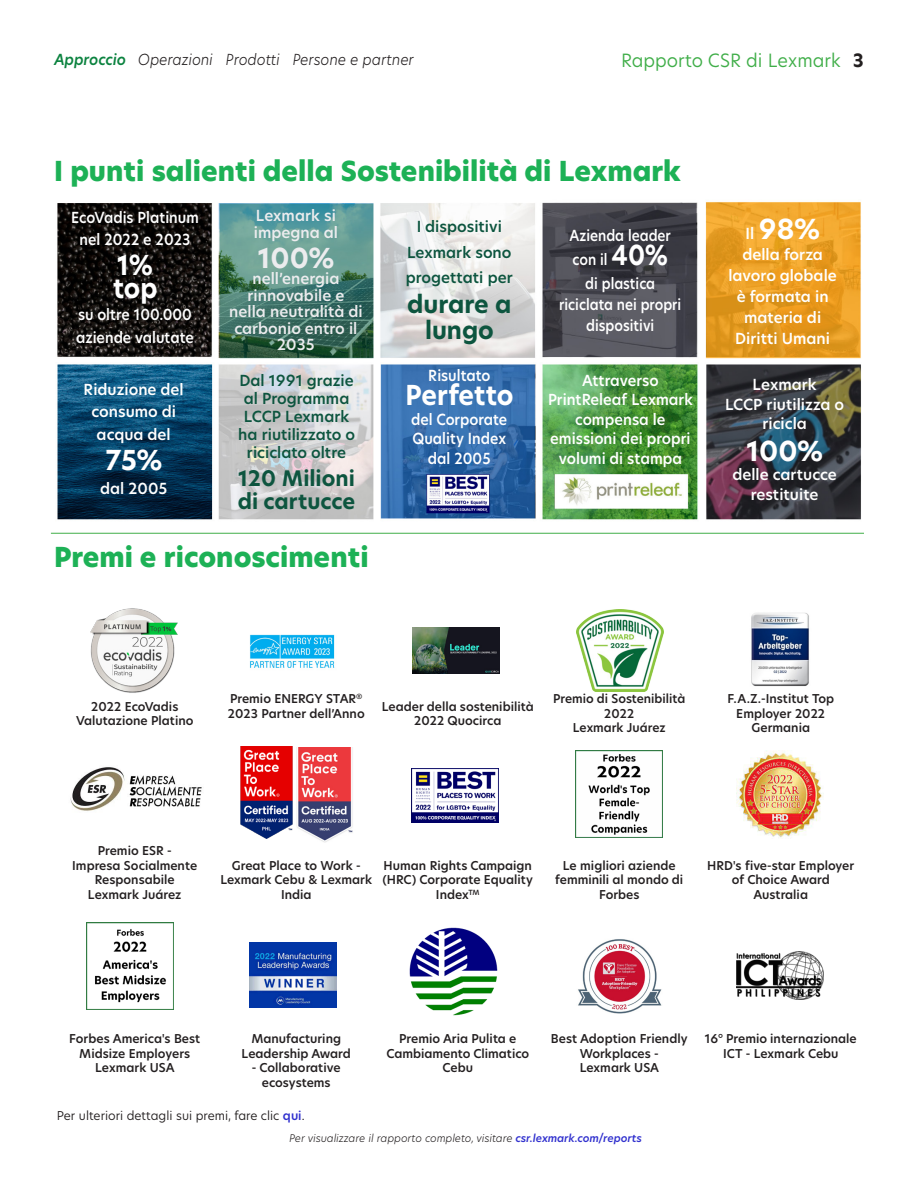
<style>
.page{position:relative;width:918px;height:1188px;background:#fff}
.page>*{position:absolute;margin:0;border:0;box-sizing:border-box;transform-origin:0 0}
.t1{font:800 27px "TP Hero";color:#1db156}
.t2{font:700 27px "TP Hero";color:#fff}
.t3{font:700 27px "TP Hero";color:#fff;scale:.95 1}
.t4{font:700 27px "TP Hero";color:#fff;scale:.93 1}
.t5{font:700 27px "TP Hero";color:#ececee}
.t6{font:700 24px/25.5px "TP Hero";color:#0d553f;text-align:center}
.t7{font:700 21px "TP Hero";color:#0d553f}
.t8{font:18px "TP Hero";color:#40ae49}
.t9{font:600 15px/21px "TP Hero";color:#fff;text-align:center}
.t10{font:600 15px/18px "TP Hero";color:#0d553f;text-align:center}
.t11{font:600 15px/22.5px "TP Hero";color:#fff;scale:.93 1}
.t12{font:600 15px/16.5px "TP Hero";color:#ececee}
.t13{font:600 15px/19.5px "TP Hero";color:#fff;text-align:center;scale:.96 1}
.t14{font:600 15px/24px "TP Hero";color:#fff;text-align:center;scale:.89 1}
.t15{font:italic 300 15px "TP Hero";color:#231f20;scale:.95 1}
.t16{font:600 12px/14.4px "TP Hero";color:#231f20;text-align:center}
.t17{font:12px "TP Hero";color:#231f20}
.t18{font:italic 300 10.5px "TP Hero";color:#231f20}
.s1{font-weight:600;color:#0c8340}
.s2{font-weight:700;color:#231f20}
.s3{font-weight:700;font-size:27px}
.s4{font-weight:600;font-size:15px}
.s5{font-weight:600;color:#3131ce}
</style>
<div class="page">
<img style="left:57px;top:202px;width:804px;height:318px">
<img style="left:577px;top:610px;width:87px;height:81px">
<img style="left:412px;top:628px;width:87px;height:45px">
<img style="left:250px;top:634px;width:85px;height:34px">
<img style="left:90px;top:608px;width:87px;height:85px">
<img style="left:751px;top:612px;width:58px;height:74px">
<img style="left:240px;top:746px;width:53px;height:93px">
<img style="left:296px;top:747px;width:57px;height:95px">
<img style="left:575px;top:750px;width:88px;height:87px">
<img style="left:578px;top:939px;width:84px;height:74px">
<img style="left:409px;top:927px;width:89px;height:89px">
<img style="left:249px;top:942px;width:87px;height:65px">
<img style="left:86px;top:922px;width:87px;height:87px">
<img style="left:737px;top:751px;width:87px;height:87px">
<img style="left:737px;top:952px;width:87px;height:48px">
<img style="left:70px;top:767px;width:132px;height:44px">
<img style="left:412px;top:768px;width:87px;height:54px">
<hr style="left:51px;top:533px;width:813px;height:1px;background:#40ae49">
<p class="t15" style="left:54px;top:49px;width:380px"><span class="s1">Approccio</span> Operazioni Prodotti Persone e partner</p>
<p class="t8" style="left:621px;top:48px;width:244px">Rapporto CSR di Lexmark <span class="s2">3</span></p>
<p class="t1" style="left:54px;top:152px;width:628px">I punti salienti della Sostenibilità di Lexmark</p>
<p class="t11" style="left:71px;top:206px;width:139px;text-align:center">EcoVadis Platinum nel 2022 e 2023</p>
<p class="t4" style="left:117px;top:247px;width:40px">1%</p>
<p class="t4" style="left:113px;top:270px;width:49px">top</p>
<p class="t11" style="left:76px;top:304px;width:128px">su oltre 100.000 aziende valutate</p>
<p class="t12" style="left:254px;top:208px;width:86px">Lexmark si impegna al</p>
<p class="t5" style="left:258px;top:240px;width:78px">100%</p>
<p class="t12" style="left:229px;top:271px;width:135px;text-align:center">nell’energia rinnovabile e nella neutralità di carbonio entro il<br>2035</p>
<p class="t10" style="left:406px;top:214px;width:108px;line-height:25.5px">I dispositivi<br>Lexmark sono progettati per</p>
<p class="t6" style="left:407px;top:292px;width:106px">durare a lungo</p>
<p class="t14" style="left:569px;top:223px;width:116px">Azienda leader con il <span class="s3">40% </span>di plastica</p>
<p class="t14" style="left:559px;top:294px;width:139px;line-height:21px">riciclata nei propri dispositivi</p>
<p class="t2" style="left:746px;top:210px;width:76px"><span class="s4">Il</span> 98%</p>
<p class="t9" style="left:728px;top:244px;width:110px">della forza lavoro globale è formata in materia di</p>
<p class="t9" style="left:735px;top:328px;width:96px">Diritti Umani</p>
<p class="t9" style="left:84px;top:378px;width:102px;line-height:22.5px">Riduzione del consumo di acqua del</p>
<p class="t2" style="left:105px;top:441px;width:58px">75%</p>
<p class="t9" style="left:100px;top:478px;width:69px">dal 2005</p>
<p class="t10" style="left:238px;top:371px;width:118px">Dal 1991 grazie al Programma<br>LCCP Lexmark ha riutilizzato o riciclato oltre</p>
<p class="t7" style="left:238px;top:464px;width:118px">120 Milioni</p>
<p class="t7" style="left:238px;top:487px;width:119px">di cartucce</p>
<p class="t1" style="left:54px;top:538px;width:316px">Premi e riconoscimenti</p>
<p class="t11" style="left:428px;top:364px;width:68px">Risultato</p>
<p class="t3" style="left:405px;top:377px;width:115px">Perfetto</p>
<p class="t11" style="left:411px;top:409px;width:105px;line-height:19.5px">del Corporate<br>Quality Index</p>
<p class="t11" style="left:428px;top:447px;width:69px">dal 2005</p>
<p class="t13" style="left:548px;top:370px;width:152px">Attraverso<br>PrintReleaf Lexmark compensa le emissioni dei propri volumi di stampa</p>
<p class="t9" style="left:753px;top:374px;width:65px">Lexmark</p>
<p class="t9" style="left:725px;top:394px;width:121px;line-height:19.5px">LCCP riutilizza o ricicla</p>
<p class="t2" style="left:746px;top:432px;width:78px">100%</p>
<p class="t9" style="left:732px;top:465px;width:106px;line-height:19.5px">delle cartucce restituite</p>
<p class="t16" style="left:76px;top:699px;width:119px">2022 EcoVadis<br>Valutazione Platino</p>
<p class="t16" style="left:228px;top:692px;width:138px;text-align:left">Premio ENERGY STAR<sup>®<br></sup>2023 Partner dell’Anno</p>
<p class="t16" style="left:382px;top:699px;width:153px">Leader della sostenibilità</p>
<p class="t16" style="left:414px;top:713px;width:89px">2022 Quocirca</p>
<p class="t16" style="left:553px;top:692px;width:134px">Premio di Sostenibilità<br>2022<br>Lexmark Juárez</p>
<p class="t16" style="left:727px;top:692px;width:108px">F.A.Z.-Institut Top<br>Employer 2022<br>Germania</p>
<p class="t16" style="left:98px;top:844px;width:75px">Premio ESR -</p>
<p class="t16" style="left:72px;top:858px;width:126px">Impresa Socialmente<br>Responsabile</p>
<p class="t16" style="left:88px;top:887px;width:95px">Lexmark Juárez</p>
<p class="t16" style="left:220px;top:858px;width:153px">Great Place to Work -<br>Lexmark Cebu &amp; Lexmark<br>India</p>
<p class="t16" style="left:383px;top:858px;width:152px">Human Rights Campaign (HRC) Corporate Equality<br>Index<sup>TM</sup></p>
<p class="t16" style="left:555px;top:858px;width:129px">Le migliori aziende femminili al mondo di<br>Forbes</p>
<p class="t16" style="left:707px;top:858px;width:148px">HRD's five-star Employer of Choice Award</p>
<p class="t16" style="left:754px;top:887px;width:56px">Australia</p>
<p class="t16" style="left:69px;top:1032px;width:132px">Forbes America's Best<br>Midsize Employers</p>
<p class="t16" style="left:95px;top:1060px;width:81px">Lexmark USA</p>
<p class="t16" style="left:242px;top:1032px;width:111px">Manufacturing<br>Leadership Award</p>
<p class="t16" style="left:252px;top:1060px;width:90px">- Collaborative ecosystems</p>
<p class="t16" style="left:386px;top:1032px;width:144px">Premio Aria Pulita e<br>Cambiamento Climatico</p>
<p class="t16" style="left:443px;top:1060px;width:32px">Cebu</p>
<p class="t16" style="left:551px;top:1032px;width:138px">Best Adoption Friendly<br>Workplaces -</p>
<p class="t16" style="left:580px;top:1060px;width:81px">Lexmark USA</p>
<p class="t16" style="left:705px;top:1032px;width:153px">16° Premio internazionale<br>ICT - Lexmark Cebu</p>
<p class="t17" style="left:57px;top:1108px;width:249px">Per ulteriori dettagli sui premi, fare clic <span class="s5">qui</span>.</p>
<p class="t18" style="left:289px;top:1131px;width:354px">Per visualizzare il rapporto completo, visitare <span class="s5">csr.lexmark.com/reports</span></p>
</div>
